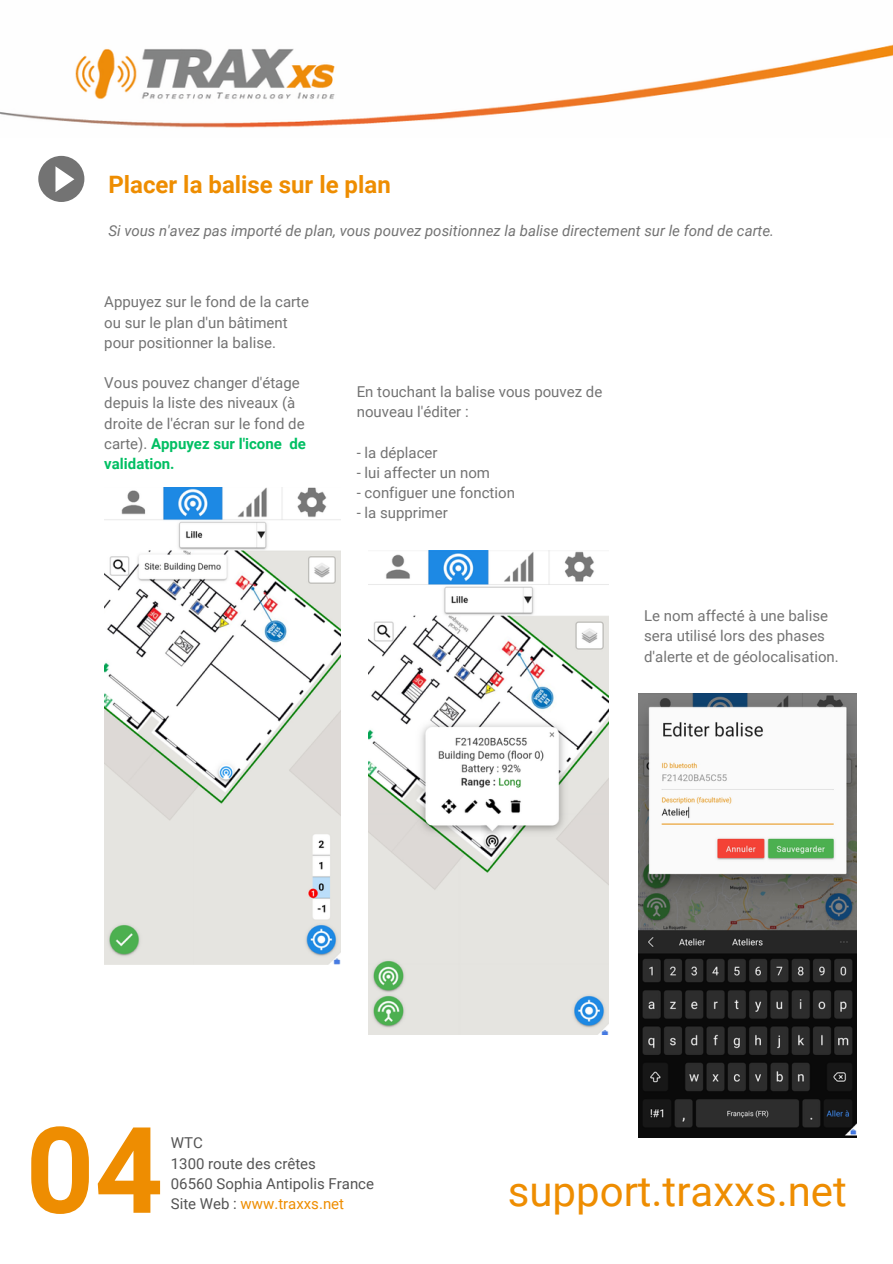
<style>
.page{position:relative;width:893px;height:1264px;background:#fff}
.page>*{position:absolute;margin:0;border:0;box-sizing:border-box;transform-origin:0 0}
.t1{font:700 119.85px "Roboto";color:#ee8d01}
.t2{font:42px "Roboto";color:#ee8d01}
.t3{font:700 24px "Roboto";color:#ee8d01}
.t4{font:15px/20.2px "Roboto";color:#737373}
.t5{font:italic 15px "Roboto";color:#737373}
.t6{font:15px "Roboto";color:#545454}
.t7{font:15px "Roboto";color:#ee8d01}
.s1{font-weight:700;color:#00bf63}
.s2{color:#545454}
</style>
<div class="page">
<img style="left:0;top:45px;width:892px;height:83px">
<svg style="left:38px;top:156px;width:46px;height:46px"></svg>
<img style="left:104px;top:488px;width:236px;height:476px">
<img style="left:368px;top:550px;width:240px;height:484px">
<img style="left:638px;top:694px;width:218px;height:442px">
<p class="t3" style="left:108px;top:171px;width:284px">Placer la balise sur le plan</p>
<p class="t5" style="left:108px;top:222px;width:667px">Si vous n'avez pas importé de plan, vous pouvez positionnez la balise directement sur le fond de carte.</p>
<p class="t4" style="left:104px;top:292px;width:206px">Appuyez sur le fond de la carte ou sur le plan d'un bâtiment pour positionner la balise.</p>
<p class="t4" style="left:104px;top:373px;width:203px">Vous pouvez changer d'étage depuis la liste des niveaux (à droite de l'écran sur le fond de carte). <span class="s1">Appuyez sur l'icone de validation.</span></p>
<p class="t4" style="left:357px;top:381px;width:247px">En touchant la balise vous pouvez de nouveau l'éditer :</p>
<p class="t4" style="left:357px;top:442px;width:82px">- la déplacer</p>
<p class="t4" style="left:357px;top:462px;width:135px">- lui affecter un nom</p>
<p class="t4" style="left:357px;top:483px;width:160px">- configuer une fonction</p>
<p class="t4" style="left:357px;top:503px;width:92px">- la supprimer</p>
<p class="t4" style="left:644px;top:606px;width:196px">Le nom affecté à une balise sera utilisé lors des phases d'alerte et de géolocalisation.</p>
<p class="t1" style="left:26px;top:1101px;width:139px">04</p>
<p class="t6" style="left:171px;top:1134px;width:33px">WTC</p>
<p class="t6" style="left:171px;top:1154px;width:146px">1300 route des crêtes</p>
<p class="t6" style="left:171px;top:1174px;width:205px">06560 Sophia Antipolis France</p>
<p class="t7" style="left:171px;top:1195px;width:175px"><span class="s2">Site Web :</span> www.traxxs.net</p>
<p class="t2" style="left:508px;top:1167px;width:340px">support.traxxs.net</p>
</div>
